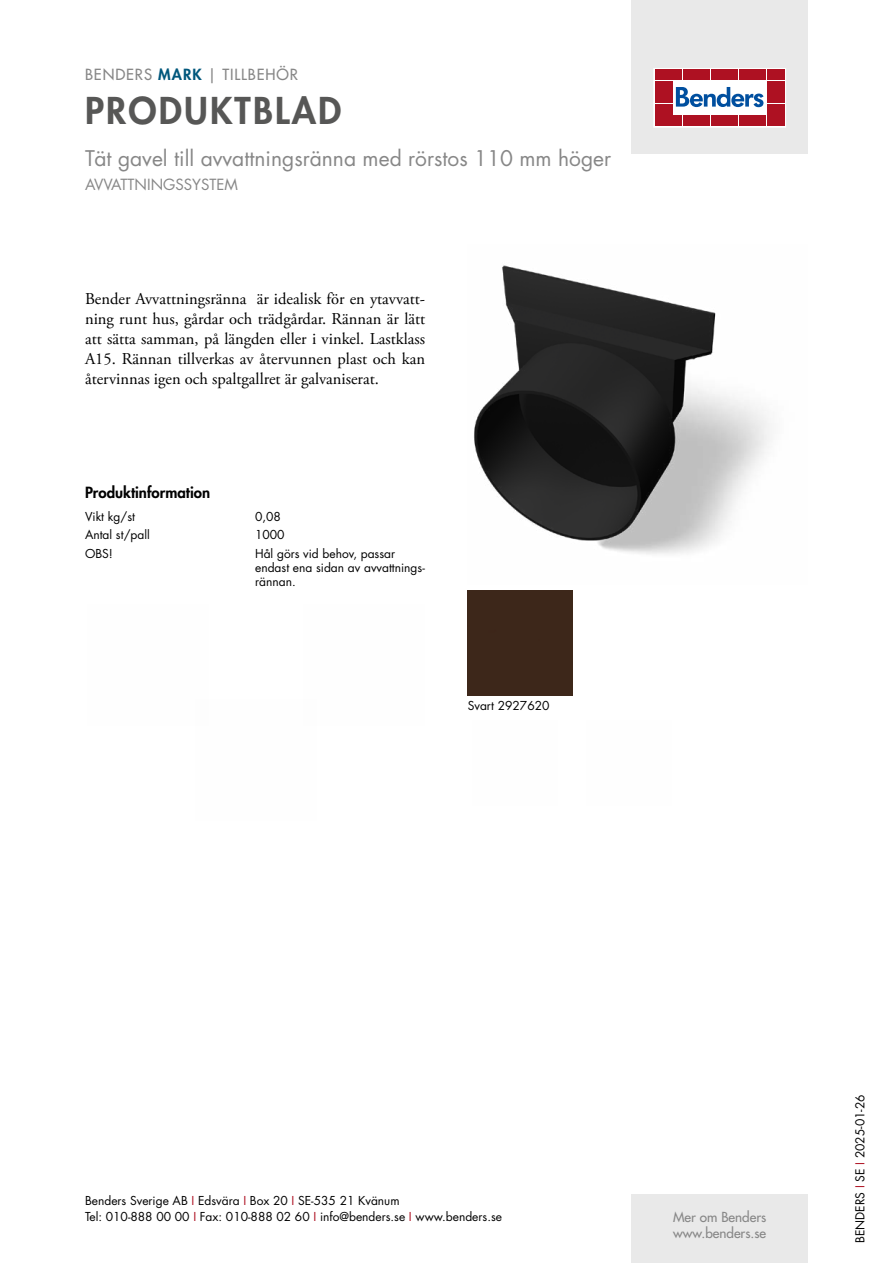
<style>
.page{position:relative;width:893px;height:1263px;background:#fff}
.page>*{position:absolute;margin:0;border:0;box-sizing:border-box;transform-origin:0 0}
.t1{font:800 36px "Futura Std";letter-spacing:.06em;color:#575756}
.t2{font:21px "Futura Std";color:#878787}
.t3{font:16.5px/19.8px "Adobe Garamond Pro";color:#000;text-align:justify}
.t4{font:500 15px "Futura Std";letter-spacing:.06em;color:#878787}
.t5{font:800 15px "Futura Std";color:#000}
.t6{font:15px "Futura Std";color:#878787}
.t7{font:500 13.5px/16.2px "Futura Std";color:#878787}
.t8{font:12px/14.4px "Futura Std";color:#000}
.s1{font-weight:800;color:#00577c}
.s2{color:#ae1122}
</style>
<div class="page">
<div style="left:631px;top:0;width:177px;height:153px;background:#e9e9e9"></div>
<div style="left:631px;top:1195px;width:177px;height:68px;background:#e9e9e9"></div>
<svg style="left:656px;top:70px;width:128px;height:55px;background:#ebc5ca"></svg>
<div style="left:654px;top:68px;width:132px;height:59px;border:1px solid #fff"></div>
<div style="left:655px;top:70px;width:8px;height:10px;background:#ae1122"></div>
<div style="left:664px;top:70px;width:8px;height:10px;background:#ae1122"></div>
<div style="left:655px;top:81px;width:8px;height:10px;background:#ae1122"></div>
<div style="left:664px;top:81px;width:8px;height:10px;background:#ae1122"></div>
<div style="left:655px;top:93px;width:8px;height:10px;background:#ae1122"></div>
<div style="left:664px;top:93px;width:8px;height:10px;background:#ae1122"></div>
<div style="left:655px;top:104px;width:8px;height:11px;background:#ae1122"></div>
<div style="left:664px;top:104px;width:8px;height:11px;background:#ae1122"></div>
<div style="left:655px;top:116px;width:8px;height:10px;background:#ae1122"></div>
<div style="left:664px;top:116px;width:8px;height:10px;background:#ae1122"></div>
<div style="left:674px;top:70px;width:8px;height:10px;background:#ae1122"></div>
<div style="left:683px;top:70px;width:8px;height:10px;background:#ae1122"></div>
<div style="left:692px;top:70px;width:8px;height:10px;background:#ae1122"></div>
<div style="left:702px;top:70px;width:8px;height:10px;background:#ae1122"></div>
<div style="left:711px;top:70px;width:8px;height:10px;background:#ae1122"></div>
<div style="left:720px;top:70px;width:8px;height:10px;background:#ae1122"></div>
<div style="left:730px;top:70px;width:8px;height:10px;background:#ae1122"></div>
<div style="left:739px;top:70px;width:8px;height:10px;background:#ae1122"></div>
<div style="left:748px;top:70px;width:8px;height:10px;background:#ae1122"></div>
<div style="left:758px;top:70px;width:8px;height:10px;background:#ae1122"></div>
<div style="left:674px;top:116px;width:8px;height:10px;background:#ae1122"></div>
<div style="left:683px;top:116px;width:8px;height:10px;background:#ae1122"></div>
<div style="left:692px;top:116px;width:8px;height:10px;background:#ae1122"></div>
<div style="left:702px;top:116px;width:8px;height:10px;background:#ae1122"></div>
<div style="left:711px;top:116px;width:8px;height:10px;background:#ae1122"></div>
<div style="left:720px;top:116px;width:8px;height:10px;background:#ae1122"></div>
<div style="left:730px;top:116px;width:8px;height:10px;background:#ae1122"></div>
<div style="left:739px;top:116px;width:8px;height:10px;background:#ae1122"></div>
<div style="left:748px;top:116px;width:8px;height:10px;background:#ae1122"></div>
<div style="left:758px;top:116px;width:8px;height:10px;background:#ae1122"></div>
<div style="left:767px;top:70px;width:8px;height:10px;background:#ae1122"></div>
<div style="left:776px;top:70px;width:8px;height:10px;background:#ae1122"></div>
<div style="left:767px;top:81px;width:8px;height:10px;background:#ae1122"></div>
<div style="left:776px;top:81px;width:8px;height:10px;background:#ae1122"></div>
<div style="left:767px;top:93px;width:8px;height:10px;background:#ae1122"></div>
<div style="left:776px;top:93px;width:8px;height:10px;background:#ae1122"></div>
<div style="left:767px;top:104px;width:8px;height:11px;background:#ae1122"></div>
<div style="left:776px;top:104px;width:8px;height:11px;background:#ae1122"></div>
<div style="left:767px;top:116px;width:8px;height:10px;background:#ae1122"></div>
<div style="left:776px;top:116px;width:8px;height:10px;background:#ae1122"></div>
<svg style="left:676px;top:87px;width:87px;height:20px;background:#89add2"></svg>
<img style="left:474px;top:265px;width:296px;height:289px">
<div style="left:468px;top:590px;width:105px;height:105px;background:#3d271a"></div>
<p class="t4" style="left:85px;top:65px;width:215px">BENDERS <span class="s1">MARK</span> | TILLBEHÖR</p>
<h1 class="t1" style="left:85px;top:87px;width:258px">PRODUKTBLAD</h1>
<h2 class="t2" style="left:85px;top:144px;width:528px">Tät gavel till avvattningsränna med rörstos 110 mm höger</h2>
<p class="t6" style="left:85px;top:175px;width:155px">AVVATTNINGSSYSTEM</p>
<p class="t3" style="left:85px;top:290px;width:342px">Bender Avvattningsränna är idealisk för en ytavvatt&shy;ning runt hus, gårdar och trädgårdar. Rännan är lätt att sätta samman, på längden eller i vinkel. Lastklass A15. Rännan tillverkas av återvunnen plast och kan återvinnas igen och spaltgallret är galvaniserat.</p>
<p class="t5" style="left:85px;top:483px;width:127px">Produktinformation</p>
<p class="t8" style="left:85px;top:509px;width:51px">Vikt kg/st</p>
<p class="t8" style="left:255px;top:509px;width:27px">0,08</p>
<p class="t8" style="left:85px;top:528px;width:66px">Antal st/pall</p>
<p class="t8" style="left:255px;top:528px;width:31px">1000</p>
<p class="t8" style="left:85px;top:546px;width:29px">OBS!</p>
<p class="t8" style="left:255px;top:546px;width:171px">Hål görs vid behov, passar endast ena sidan av avvattnings&shy;rännan.</p>
<p class="t8" style="left:468px;top:698px;width:83px">Svart 2927620</p>
<p class="t8" style="left:85px;top:1192px;width:418px;line-height:16.5px">Benders Sverige AB <span class="s2">I</span> Edsvära <span class="s2">I</span> Box 20 <span class="s2">I</span> SE-535 21 Kvänum<br>Tel: 010-888 00 00 <span class="s2">I</span> Fax: 010-888 02 60 <span class="s2">I</span> info@benders.se <span class="s2">I</span> www.benders.se</p>
<p class="t7" style="left:673px;top:1209px;width:95px">Mer om Benders www.benders.se</p>
<p class="t8" style="left:853px;top:1243px;width:150px;rotate:-90deg">BENDERS <span class="s2">I</span> SE <span class="s2">I</span> 2025-01-26</p>
</div>
